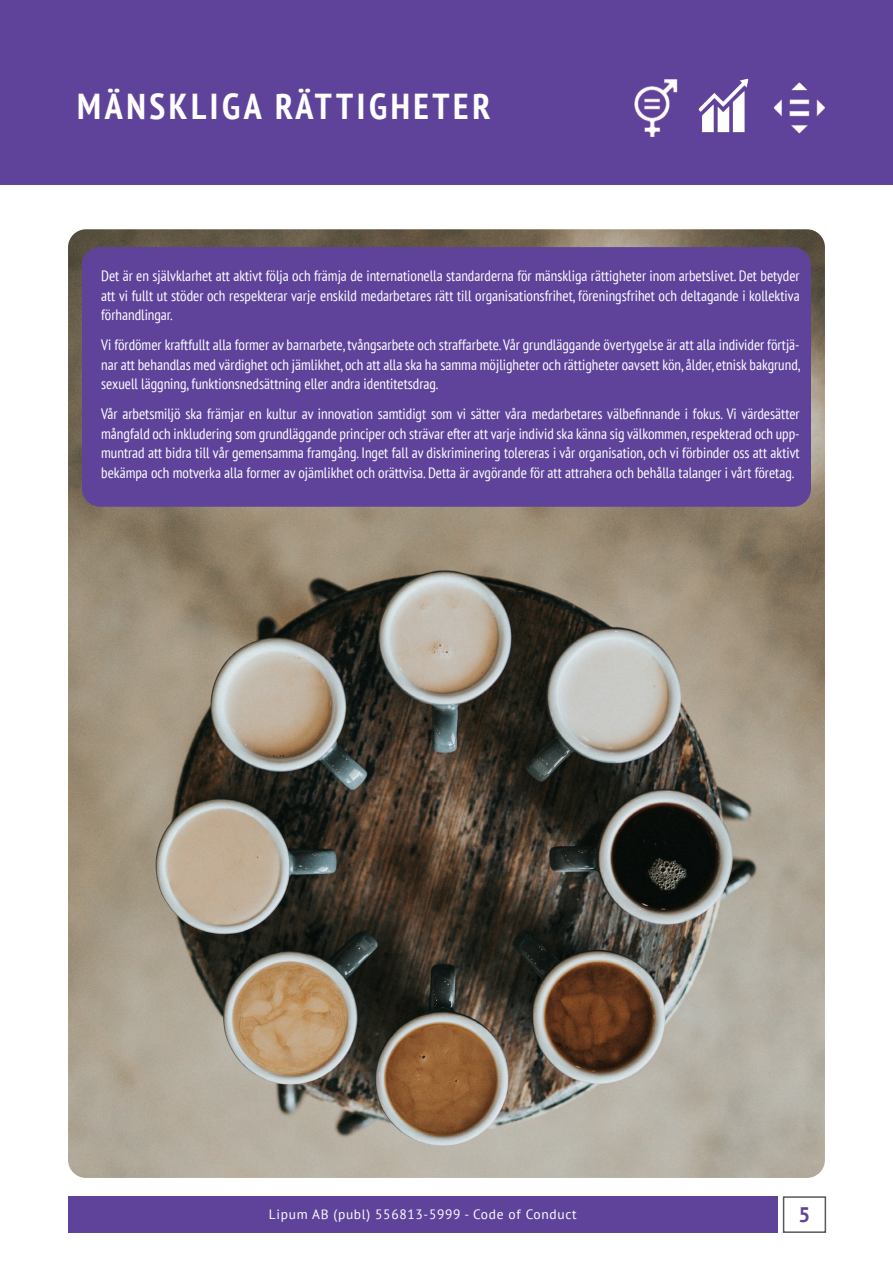
<style>
.page{position:relative;width:893px;height:1263px;background:#fff}
.page>*{position:absolute;margin:0;border:0;box-sizing:border-box;transform-origin:0 0}
.t1{font:700 condensed 36px "PT Sans";letter-spacing:.1em;color:#fff}
.t2{font:700 21px "PT Sans";color:#5f439b}
.t3{font:condensed 15px/19.5px "PT Sans";color:#fff;text-align:justify}
.t4{font:13.5px "PT Sans";letter-spacing:.05em;color:#fff}
</style>
<div class="page">
<div style="left:68px;top:1196px;width:709px;height:37px;background:#5f439b"></div>
<div style="left:783px;top:1196px;width:43px;height:37px;border:2px solid #57585a"></div>
<img style="left:68px;top:229px;width:757px;height:949px">
<div style="left:82px;top:247px;width:729px;height:260px;background:#5f439b;border-radius:18px"></div>
<div style="left:0;top:0;width:893px;height:185px;background:#5f439b"></div>
<img style="left:698px;top:79px;width:51px;height:53px">
<img style="left:773px;top:82px;width:53px;height:52px">
<img style="left:634px;top:79px;width:44px;height:59px">
<p class="t1" style="left:77px;top:83px;width:415px">MÄNSKLIGA RÄTTIGHETER</p>
<p class="t3" style="left:101px;top:266px;width:700px">Det är en självklarhet att aktivt följa och främja de internationella standarderna för mänskliga rättigheter inom arbetslivet. Det betyder att vi fullt ut stöder och respekterar varje enskild medarbetares rätt till organisationsfrihet, föreningsfrihet och deltagande i kollektiva förhandlingar.</p>
<p class="t3" style="left:101px;top:335px;width:701px">Vi fördömer kraftfullt alla former av barnarbete, tvångsarbete och straffarbete. Vår grundläggande övertygelse är att alla individer förtjä&shy;nar att behandlas med värdighet och jämlikhet, och att alla ska ha samma möjligheter och rättigheter oavsett kön, ålder, etnisk bakgrund, sexuell läggning, funktionsnedsättning eller andra identitetsdrag.</p>
<p class="t3" style="left:101px;top:404px;width:700px">Vår arbetsmiljö ska främjar en kultur av innovation samtidigt som vi sätter våra medarbetares välbefinnande i fokus. Vi värdesätter mångfald och inkludering som grundläggande principer och strävar efter att varje individ ska känna sig välkommen, respekterad och upp&shy;muntrad att bidra till vår gemensamma framgång. Inget fall av diskriminering tolereras i vår organisation, och vi förbinder oss att aktivt bekämpa och motverka alla former av ojämlikhet och orättvisa. Detta är avgörande för att attrahera och behålla talanger i vårt företag.</p>
<p class="t4" style="left:269px;top:1205px;width:309px">Lipum AB (publ) 556813-5999 - Code of Conduct</p>
<h2 class="t2" style="left:798px;top:1201px;width:13px">5</h2>
</div>
